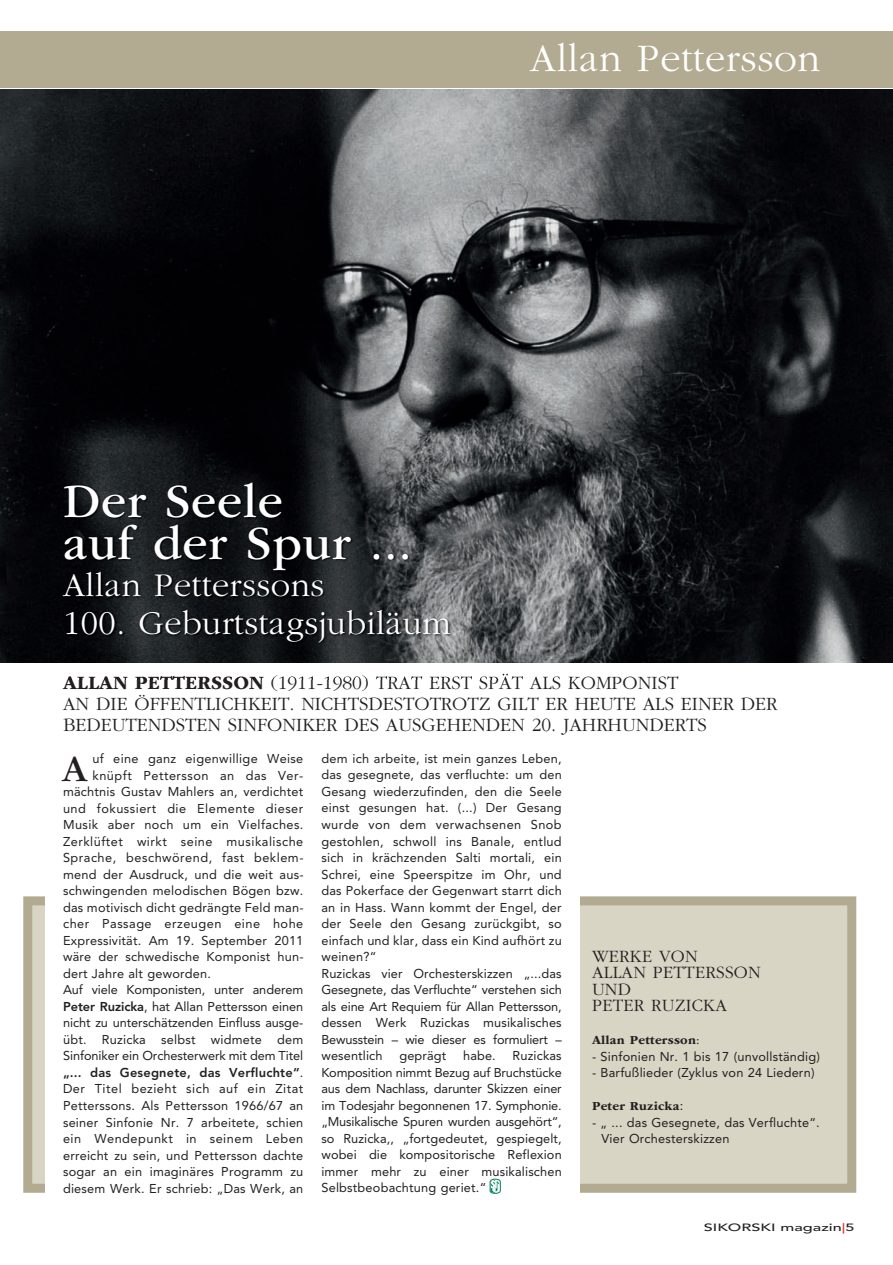
<style>
.page{position:relative;width:893px;height:1265px;background:#fff}
.page>*{position:absolute;margin:0;border:0;box-sizing:border-box;transform-origin:0 0}
.t1{font:49.5px/42px "ITC Garamond Std";letter-spacing:.015em;color:#fff}
.t2{font:300 40.5px "ITC Garamond Std";letter-spacing:.015em;color:#fff}
.t3{font:38.25px "ITC Garamond Std";color:#231f20}
.t4{font:300 34.5px/37.5px "ITC Garamond Std";letter-spacing:.015em;color:#fff}
.t5{font:300 19.5px/21px "ITC Garamond Std";color:#231f20}
.t6{font:300 18px/16.5px "ITC Garamond Std";letter-spacing:.015em;color:#231f20}
.t7{font:12.75px/16.5px "Avenir LT Std";letter-spacing:.015em;color:#231f20}
.t8{font:12.75px "Avenir LT Std";letter-spacing:.04em;color:#231f20}
.t9{font:12.75px "Avenir LT Std";letter-spacing:-.005em;color:#231f20}
.t10{font:800 12.75px "Avenir LT Std";letter-spacing:.02em;color:#231f20}
.t11{font:700 12.75px "ITC Garamond Std";letter-spacing:.02em;color:#231f20}
.t12{font:500 10.5px "Avenir LT Std";color:#231f20;scale:1.55 1}
.s1{font-weight:700}
.s2{font-weight:800}
.s3{font-weight:400}
.s4{font-family:"Avenir LT Std";font-weight:400}
.s5{color:#ea2924}
</style>
<div class="page">
<div style="left:32px;top:905px;width:815px;height:278px;background:#d8d5c5"></div>
<div style="left:23px;top:896px;width:833px;height:296px;border:9px solid #b2ab91"></div>
<div style="left:46px;top:830px;width:534px;height:424px;background:#fff"></div>
<img style="left:0;top:89px;width:893px;height:573px">
<div style="left:0;top:31px;width:893px;height:56px;background:#b2ab91"></div>
<img style="left:54px;top:472px;width:519px;height:207px">
<img style="left:63px;top:676px;width:65px;height:3px">
<img style="left:271px;top:675px;width:81px;height:4px">
<svg style="left:490px;top:1178px;width:11px;height:15px"></svg>
<h2 class="t2" style="left:530px;top:42px;width:291px">Allan Pettersson</h2>
<h1 class="t1" style="left:63px;top:484px;width:350px">Der Seele<br>auf der Spur ...</h1>
<h3 class="t4" style="left:63px;top:569px;width:389px">Allan Petterssons<br>100. Geburtstagsjubiläum</h3>
<h3 class="t5" style="left:63px;top:673px;width:716px"><span class="s1">ALLAN PETTERSSON</span> (1911-1980) TRAT ERST SPÄT ALS KOMPONIST<br>AN DIE ÖFFENTLICHKEIT. NICHTSDESTOTROTZ GILT ER HEUTE ALS EINER DER<br>BEDEUTENDSTEN SINFONIKER DES AUSGEHENDEN 20. JAHRHUNDERTS</h3>
<p class="t7" style="left:92px;top:751px;width:212px">uf eine ganz eigenwillige Weise</p>
<p class="t8" style="left:92px;top:770px;width:212px">knüpft Pettersson an das Ver-</p>
<p class="t7" style="left:63px;top:784px;width:242px">mächtnis Gustav Mahlers an, verdichtet</p>
<p class="t8" style="left:63px;top:803px;width:242px">und fokussiert die Elemente dieser</p>
<p class="t7" style="left:63px;top:817px;width:242px">Musik aber noch um ein Vielfaches.</p>
<p class="t8" style="left:63px;top:836px;width:242px">Zerklüftet wirkt seine musikalische</p>
<p class="t8" style="left:63px;top:852px;width:242px">Sprache, beschwörend, fast beklem-</p>
<p class="t7" style="left:63px;top:867px;width:242px">mend der Ausdruck, und die weit aus-</p>
<p class="t7" style="left:63px;top:883px;width:242px">schwingenden melodischen Bögen bzw.</p>
<p class="t7" style="left:63px;top:900px;width:242px">das motivisch dicht gedrängte Feld man-</p>
<p class="t8" style="left:63px;top:918px;width:242px">cher Passage erzeugen eine hohe</p>
<p class="t7" style="left:63px;top:933px;width:242px">Expressivität. Am 19. September 2011</p>
<p class="t7" style="left:63px;top:949px;width:242px">wäre der schwedische Komponist hun-</p>
<p class="t7" style="left:63px;top:966px;width:149px">dert Jahre alt geworden.</p>
<p class="t9" style="left:63px;top:984px;width:242px">Auf viele Komponisten, unter anderem</p>
<p class="t9" style="left:63px;top:1001px;width:242px"><span class="s2">Peter Ruzicka</span>, hat Allan Pettersson einen</p>
<p class="t9" style="left:63px;top:1017px;width:242px">nicht zu unterschätzenden Einfluss ausge-</p>
<p class="t7" style="left:63px;top:1032px;width:242px">übt. Ruzicka selbst widmete dem</p>
<p class="t9" style="left:63px;top:1050px;width:242px">Sinfoniker ein Orchesterwerk mit dem Titel</p>
<p class="t10" style="left:63px;top:1067px;width:242px">„... das Gesegnete, das Verfluchte“<span class="s3">.</span></p>
<p class="t8" style="left:63px;top:1083px;width:242px">Der Titel bezieht sich auf ein Zitat</p>
<p class="t7" style="left:63px;top:1098px;width:242px">Petterssons. Als Pettersson 1966/67 an</p>
<p class="t7" style="left:63px;top:1114px;width:242px">seiner Sinfonie Nr. 7 arbeitete, schien</p>
<p class="t8" style="left:63px;top:1133px;width:242px">ein Wendepunkt in seinem Leben</p>
<p class="t7" style="left:63px;top:1147px;width:242px">erreicht zu sein, und Pettersson dachte</p>
<p class="t7" style="left:63px;top:1164px;width:242px">sogar an ein imaginäres Programm zu</p>
<p class="t7" style="left:63px;top:1180px;width:242px">diesem Werk. Er schrieb: „Das Werk, an</p>
<h3 class="t3" style="left:62px;top:754px;width:27px">A</h3>
<p class="t7" style="left:321px;top:751px;width:242px">dem ich arbeite, ist mein ganzes Leben, das gesegnete, das verfluchte: um den Gesang wiederzufinden, den die Seele einst gesungen hat. (...) Der Gesang wurde von dem verwachsenen Snob gestohlen, schwoll ins Banale, entlud sich in krächzenden Salti mortali, ein Schrei, eine Speerspitze im Ohr, und das Pokerface der Gegenwart starrt dich an in Hass. Wann kommt der Engel, der der Seele den Gesang zurückgibt, so einfach und klar, dass ein Kind aufhört zu weinen?“<br>Ruzickas vier Orchesterskizzen „...das Gesegnete, das Verfluchte“ verstehen sich als eine Art Requiem für Allan Pettersson, dessen Werk Ruzickas musikalisches Bewusstein – wie dieser es formuliert – wesentlich</p>
<p class="t7" style="left:321px;top:1048px;width:242px;text-align:justify;text-indent:191px">Ruzickas Komposition nimmt Bezug auf Bruchstücke aus dem Nachlass, darunter Skizzen einer im Todesjahr begonnenen 17. Symphonie. „Musikalische Spuren wurden ausgehört“, so Ruzicka,, „fortgedeutet, gespiegelt, wobei die kompositorische Reflexion immer mehr zu einer musikalischen Selbstbeobachtung geriet.“</p>
<p class="t7" style="left:399px;top:1048px;width:48px">geprägt</p>
<p class="t7" style="left:463px;top:1048px;width:34px">habe.</p>
<h3 class="t6" style="left:592px;top:948px;width:170px">WERKE VON<br>ALLAN PETTERSSON<br>UND<br>PETER RUZICKA</h3>
<p class="t11" style="left:592px;top:1035px;width:109px">Allan Pettersson<span class="s3">:</span></p>
<p class="t7" style="left:592px;top:1048px;width:229px">- Sinfonien Nr. 1 bis 17 (unvollständig)</p>
<p class="t7" style="left:592px;top:1065px;width:224px">- Barfußlieder (Zyklus von 24 Liedern)</p>
<p class="t11" style="left:592px;top:1101px;width:93px">Peter Ruzicka<span class="s4">:</span></p>
<p class="t7" style="left:601px;top:1114px;width:220px;text-indent:-10px">- „ ... das Gesegnete, das Verfluchte“.<br>Vier Orchesterskizzen</p>
<p class="t12" style="left:704px;top:1222px;width:99px">SIKORSKI magazin<span class="s5">|</span>5</p>
</div>
